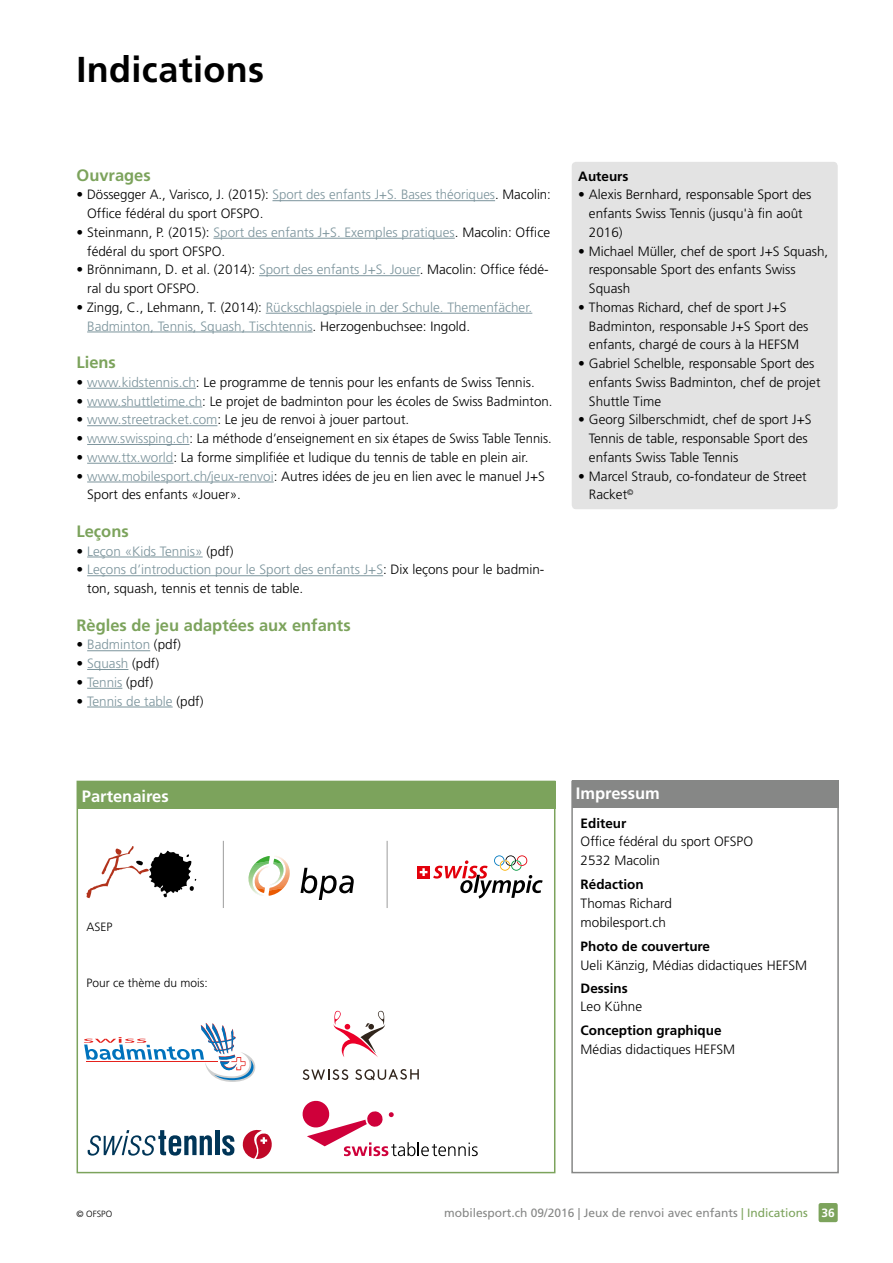
<style>
.page{position:relative;width:893px;height:1263px;background:#fff}
.page>*{position:absolute;margin:0;border:0;box-sizing:border-box;transform-origin:0 0}
.H1_Haupttitel_24pt{font:700 36px "Frutiger LT";letter-spacing:.01em;color:#000}
.H2_Titel_gruen_11pt{font:700 16.5px "Frutiger LT";color:#7ca35c}
.P_Gundtext_f{font:700 16.5px "Frutiger LT";color:#fff}
.P_LI_Grundtext_f_Auf{font:300 13.5px/18.8px "Frutiger LT";color:#000}
.P_LI_Grundtext_f_Auf-2{font:300 13.5px/18.8px "Frutiger LT";color:#7c949c}
.P_Gundtext_f-2{font:300 13.5px "Frutiger LT";color:#000}
.P_Gundtext_f-3{font:700 13.5px "Frutiger LT";color:#000}
.P_LI_Grundtext_f_Auf-3{font:700 13.5px "Frutiger LT";color:#000}
.t1{font:12px "Frutiger LT";color:#868786}
.P_Gundtext_f-4{font:300 12px "Frutiger LT";color:#000}
.t2{font:300 9px "Frutiger LT";color:#000}
.s1{color:#7c949c}
.s2{color:#000}
.s3{color:#7ca35c}
.s4{font-weight:700;color:#fff}
</style>
<div class="page">
<div style="left:819px;top:1203px;width:19px;height:19px;background:#7ca35c;border-radius:2px"></div>
<div style="left:572px;top:781px;width:267px;height:27px;background:#868786"></div>
<div style="left:571px;top:781px;width:268px;height:392px;border:2px solid #868786"></div>
<div style="left:77px;top:781px;width:478px;height:28px;background:#7ca35c"></div>
<svg style="left:87px;top:846px;width:110px;height:52px"></svg>
<svg style="left:248px;top:856px;width:42px;height:40px"></svg>
<svg style="left:300px;top:868px;width:54px;height:31px"></svg>
<svg style="left:433px;top:855px;width:110px;height:43px"></svg>
<div style="left:417px;top:866px;width:13px;height:12px;background:#e3000b"></div>
<svg style="left:420px;top:868px;width:7px;height:8px"></svg>
<div style="left:77px;top:781px;width:478px;height:392px;border:2px solid #7ca35c"></div>
<hr style="left:223px;top:841px;width:1px;height:67px;background:#9c9c9d">
<hr style="left:387px;top:841px;width:1px;height:67px;background:#9c9c9d">
<hr style="left:272px;top:200px;width:223px;height:1px;background:#7c949c">
<hr style="left:213px;top:238px;width:242px;height:1px;background:#7c949c">
<hr style="left:259px;top:275px;width:161px;height:1px;background:#7c949c">
<hr style="left:266px;top:313px;width:266px;height:1px;background:#7c949c">
<hr style="left:87px;top:332px;width:226px;height:1px;background:#7c949c">
<hr style="left:87px;top:388px;width:109px;height:1px;background:#7c949c">
<hr style="left:87px;top:407px;width:115px;height:1px;background:#7c949c">
<hr style="left:87px;top:425px;width:130px;height:1px;background:#7c949c">
<hr style="left:87px;top:444px;width:102px;height:1px;background:#7c949c">
<hr style="left:87px;top:463px;width:86px;height:1px;background:#7c949c">
<hr style="left:87px;top:482px;width:187px;height:1px;background:#7c949c">
<hr style="left:87px;top:557px;width:116px;height:1px;background:#7c949c">
<hr style="left:87px;top:575px;width:296px;height:1px;background:#7c949c">
<hr style="left:87px;top:650px;width:63px;height:1px;background:#7c949c">
<hr style="left:87px;top:669px;width:41px;height:1px;background:#7c949c">
<hr style="left:87px;top:688px;width:35px;height:1px;background:#7c949c">
<hr style="left:87px;top:707px;width:86px;height:1px;background:#7c949c">
<div style="left:572px;top:162px;width:266px;height:347px;background:#e3e3e3;border-radius:4px"></div>
<svg style="left:84px;top:1023px;width:171px;height:59px"></svg>
<hr style="left:87px;top:1061px;width:131px;height:1px;background:#e5221d">
<svg style="left:303px;top:1101px;width:175px;height:55px"></svg>
<svg style="left:303px;top:1069px;width:45px;height:11px"></svg>
<svg style="left:355px;top:1069px;width:64px;height:11px"></svg>
<svg style="left:333px;top:1010px;width:52px;height:47px"></svg>
<svg style="left:88px;top:1130px;width:147px;height:26px"></svg>
<svg style="left:242px;top:1130px;width:30px;height:29px"></svg>
<p class="H1_Haupttitel_24pt" style="left:77px;top:49px;width:189px">Indications</p>
<h2 class="H2_Titel_gruen_11pt" style="left:77px;top:165px;width:76px">Ouvrages</h2>
<p class="P_LI_Grundtext_f_Auf" style="left:87px;top:185px;width:465px;text-indent:-11px">• Dössegger A., Varisco, J. (2015): <span class="s1">Sport des enfants J+S. Bases théoriques</span>. Macolin:<br>Office fédéral du sport OFSPO.</p>
<p class="P_LI_Grundtext_f_Auf" style="left:87px;top:223px;width:464px;text-indent:-11px">• Steinmann, P. (2015): <span class="s1">Sport des enfants J+S. Exemples pratiques</span>. Macolin: Office fédéral du sport OFSPO.</p>
<p class="P_LI_Grundtext_f_Auf" style="left:87px;top:260px;width:463px;text-indent:-11px">• Brönnimann, D. et al. (2014): <span class="s1">Sport des enfants J+S. Jouer</span>. Macolin: Office fédé&shy;ral du sport OFSPO.</p>
<p class="P_LI_Grundtext_f_Auf-2" style="left:87px;top:298px;width:447px;text-indent:-11px"><span class="s2">• Zingg, C., Lehmann, T. (2014):</span> Rückschlagspiele in der Schule. Themenfächer.<br>Badminton, Tennis, Squash, Tischtennis<span class="s2">. Herzogenbuchsee: Ingold.</span></p>
<h2 class="H2_Titel_gruen_11pt" style="left:77px;top:353px;width:41px">Liens</h2>
<p class="P_LI_Grundtext_f_Auf" style="left:77px;top:373px;width:460px">• <span class="s1">www.kidstennis.ch</span>: Le programme de tennis pour les enfants de Swiss Tennis.</p>
<p class="P_LI_Grundtext_f_Auf" style="left:77px;top:392px;width:478px">• <span class="s1">www.shuttletime.ch</span>: Le projet de badminton pour les écoles de Swiss Badminton.</p>
<p class="P_LI_Grundtext_f_Auf" style="left:77px;top:410px;width:334px">• <span class="s1">www.streetracket.com</span>: Le jeu de renvoi à jouer partout.</p>
<p class="P_LI_Grundtext_f_Auf" style="left:77px;top:429px;width:477px">• <span class="s1">www.swissping.ch</span>: La méthode d’enseignement en six étapes de Swiss Table Tennis.</p>
<p class="P_LI_Grundtext_f_Auf" style="left:77px;top:448px;width:453px">• <span class="s1">www.ttx.world</span>: La forme simplifiée et ludique du tennis de table en plein air.</p>
<p class="P_LI_Grundtext_f_Auf" style="left:87px;top:467px;width:459px;text-indent:-11px">• <span class="s1">www.mobilesport.ch/jeux-renvoi</span>: Autres idées de jeu en lien avec le manuel J+S<br>Sport des enfants «Jouer».</p>
<h2 class="H2_Titel_gruen_11pt" style="left:77px;top:521px;width:54px">Leçons</h2>
<p class="P_LI_Grundtext_f_Auf-2" style="left:77px;top:542px;width:158px"><span class="s2">•</span> Leçon «Kids Tennis» <span class="s2">(pdf)</span></p>
<p class="P_LI_Grundtext_f_Auf" style="left:87px;top:560px;width:459px;text-indent:-11px">• <span class="s1">Leçons d’introduction pour le Sport des enfants J+S</span>: Dix leçons pour le badmin&shy;ton, squash, tennis et tennis de table.</p>
<h2 class="H2_Titel_gruen_11pt" style="left:77px;top:615px;width:276px">Règles de jeu adaptées aux enfants</h2>
<p class="P_LI_Grundtext_f_Auf-2" style="left:77px;top:635px;width:106px"><span class="s2">•</span> Badminton <span class="s2">(pdf)</span></p>
<p class="P_LI_Grundtext_f_Auf" style="left:77px;top:654px;width:84px">• <span class="s1">Squash</span> (pdf)</p>
<p class="P_LI_Grundtext_f_Auf" style="left:77px;top:673px;width:78px">• <span class="s1">Tennis</span> (pdf)</p>
<p class="P_LI_Grundtext_f_Auf-2" style="left:77px;top:692px;width:128px"><span class="s2">•</span> Tennis de table <span class="s2">(pdf)</span></p>
<p class="P_LI_Grundtext_f_Auf-3" style="left:578px;top:168px;width:52px">Auteurs</p>
<p class="P_LI_Grundtext_f_Auf" style="left:589px;top:185px;width:224px;text-indent:-11px">• Alexis Bernhard, responsable Sport des enfants Swiss Tennis (jusqu'à fin août<br>2016)</p>
<p class="P_LI_Grundtext_f_Auf" style="left:589px;top:242px;width:241px;text-indent:-11px">• Michael Müller, chef de sport J+S Squash, responsable Sport des enfants Swiss<br>Squash</p>
<p class="P_LI_Grundtext_f_Auf" style="left:589px;top:298px;width:221px;text-indent:-11px">• Thomas Richard, chef de sport J+S<br>Badminton, responsable J+S Sport des enfants, chargé de cours à la HEFSM</p>
<p class="P_LI_Grundtext_f_Auf" style="left:589px;top:354px;width:233px;text-indent:-11px">• Gabriel Schelble, responsable Sport des enfants Swiss Badminton, chef de projet<br>Shuttle Time</p>
<p class="P_LI_Grundtext_f_Auf" style="left:589px;top:410px;width:224px;text-indent:-11px">• Georg Silberschmidt, chef de sport J+S<br>Tennis de table, responsable Sport des enfants Swiss Table Tennis</p>
<p class="P_LI_Grundtext_f_Auf" style="left:589px;top:467px;width:219px;text-indent:-11px">• Marcel Straub, co-fondateur de Street<br>Racket<sup>©</sup></p>
<p class="P_Gundtext_f" style="left:82px;top:786px;width:88px">Partenaires</p>
<p class="P_Gundtext_f-4" style="left:87px;top:920px;width:28px">ASEP</p>
<p class="P_Gundtext_f-4" style="left:87px;top:976px;width:123px">Pour ce thème du mois:</p>
<p class="P_Gundtext_f" style="left:576px;top:784px;width:86px">Impressum</p>
<p class="P_Gundtext_f-3" style="left:581px;top:815px;width:47px">Editeur</p>
<p class="P_Gundtext_f-2" style="left:581px;top:834px;width:174px">Office fédéral du sport OFSPO</p>
<p class="P_Gundtext_f-2" style="left:581px;top:853px;width:81px">2532 Macolin</p>
<p class="P_Gundtext_f-3" style="left:581px;top:877px;width:65px">Rédaction</p>
<p class="P_Gundtext_f-2" style="left:581px;top:896px;width:93px">Thomas Richard</p>
<p class="P_Gundtext_f-2" style="left:581px;top:914px;width:87px">mobilesport.ch</p>
<p class="P_Gundtext_f-3" style="left:581px;top:938px;width:131px">Photo de couverture</p>
<p class="P_Gundtext_f-2" style="left:581px;top:957px;width:228px">Ueli Känzig, Médias didactiques HEFSM</p>
<p class="P_Gundtext_f-3" style="left:581px;top:980px;width:49px">Dessins</p>
<p class="P_Gundtext_f-2" style="left:581px;top:999px;width:63px">Leo Kühne</p>
<p class="P_Gundtext_f-3" style="left:581px;top:1023px;width:143px">Conception graphique</p>
<p class="P_Gundtext_f-2" style="left:581px;top:1042px;width:156px">Médias didactiques HEFSM</p>
<p class="t2" style="left:77px;top:1209px;width:37px">© OFSPO</p>
<p class="t1" style="left:444px;top:1206px;width:392px">mobilesport.ch 09/2016 | Jeux de renvoi avec enfants <span class="s3">| Indications</span> <span class="s4">36</span></p>
</div>
